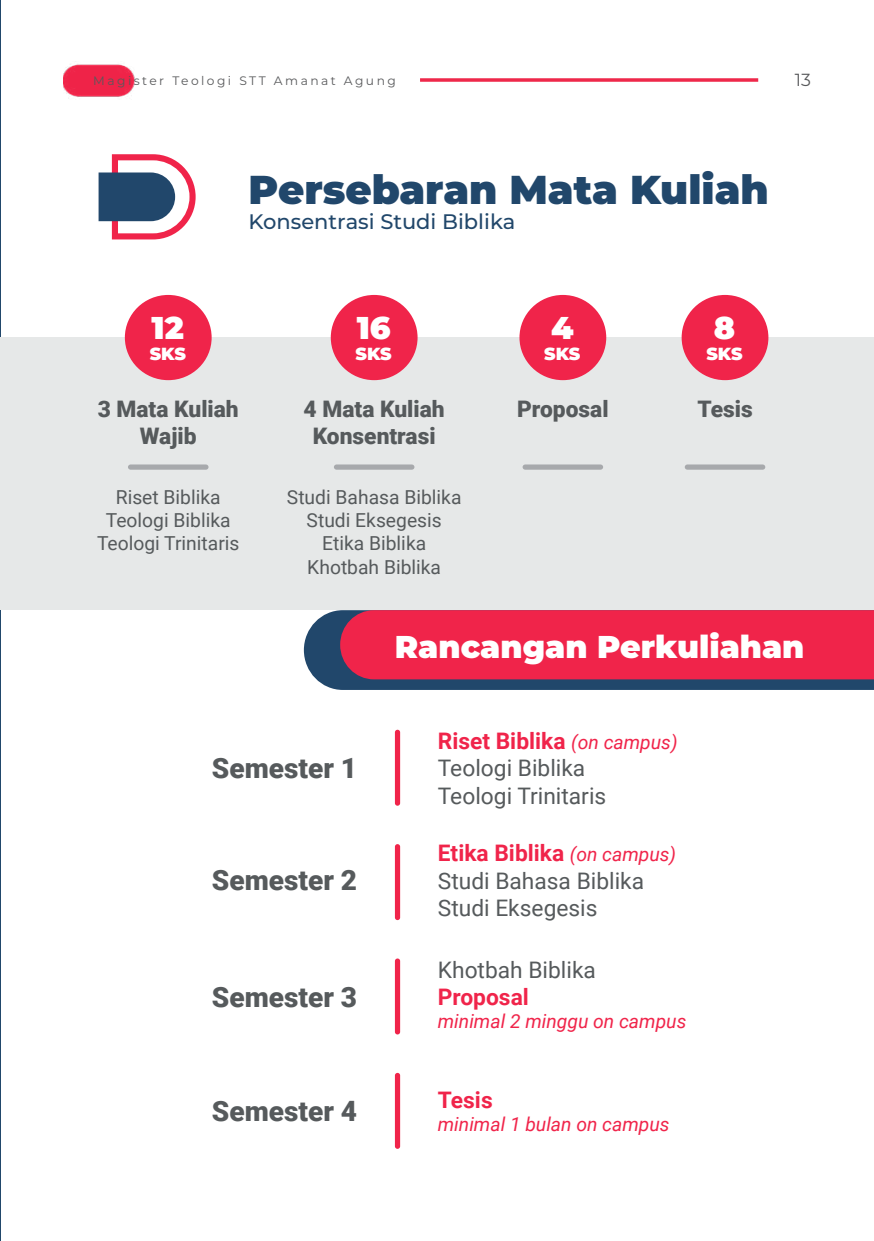
<style>
.page{position:relative;width:874px;height:1241px;background:#fff}
.page>*{position:absolute;margin:0;border:0;box-sizing:border-box;transform-origin:0 0}
.t1{font:900 40.25px "Montserrat";color:#21476b}
.t2{font:900 31.5px "Montserrat";color:#fff}
.t3{font:900 28px "Roboto";color:#565a5c}
.t4{font:22.75px/27.3px "Roboto";color:#565a5c}
.t5{font:900 22.75px/27.3px "Roboto";color:#565a5c;text-align:center}
.t6{font:700 22.75px "Roboto";color:#f0244a}
.t7{font:500 21px "Montserrat";color:#21476b}
.t8{font:19.25px/23.1px "Roboto";color:#565a5c;text-align:center}
.t9{font:italic 19.25px "Roboto";color:#f0244a}
.t10{font:900 17.5px "Montserrat";letter-spacing:-.01em;color:#fff}
.t11{font:17.5px "Montserrat";color:#58595b}
.t12{font:12.25px "Montserrat";letter-spacing:.2em;color:#58595b}
.s1{font-weight:700;color:#f0244a}
.s2{font-style:italic;font-size:19.25px;color:#f0244a}
</style>
<div class="page">
<svg style="left:420px;top:78px;width:337px;height:4px"></svg>
<img style="left:63px;top:64px;width:71px;height:35px">
<svg style="left:304px;top:610px;width:569px;height:79px;fill:#21476b"></svg>
<div style="left:340px;top:610px;width:533px;height:69px;background:#f0244a"></div>
<div style="left:0;top:337px;width:873px;height:273px;background:#e6e8e8"></div>
<svg style="left:98px;top:154px;width:97px;height:85px"></svg>
<div style="left:128px;top:464px;width:80px;height:5px;background:#a7a9ac;border-radius:3px"></div>
<div style="left:395px;top:729px;width:5px;height:76px;background:#f0244a;border-radius:3px"></div>
<div style="left:395px;top:844px;width:5px;height:75px;background:#f0244a;border-radius:3px"></div>
<div style="left:395px;top:958px;width:5px;height:76px;background:#f0244a;border-radius:3px"></div>
<div style="left:395px;top:1072px;width:5px;height:76px;background:#f0244a;border-radius:3px"></div>
<div style="left:522px;top:464px;width:81px;height:5px;background:#a7a9ac;border-radius:3px"></div>
<div style="left:334px;top:464px;width:80px;height:5px;background:#a7a9ac;border-radius:3px"></div>
<div style="left:684px;top:464px;width:80px;height:5px;background:#a7a9ac;border-radius:3px"></div>
<div style="left:125px;top:295px;width:86px;height:85px;background:#f0244a;border-radius:50%"></div>
<div style="left:330px;top:295px;width:87px;height:85px;background:#f0244a;border-radius:50%"></div>
<div style="left:519px;top:295px;width:87px;height:85px;background:#f0244a;border-radius:50%"></div>
<div style="left:681px;top:295px;width:87px;height:85px;background:#f0244a;border-radius:50%"></div>
<p class="t12" style="left:93px;top:72px;width:304px">Magister Teologi STT Amanat Agung</p>
<p class="t11" style="left:794px;top:67px;width:18px">13</p>
<h2 class="t2" style="left:151px;top:304px;width:34px">12</h2>
<p class="t10" style="left:150px;top:341px;width:38px">SKS</p>
<h1 class="t1" style="left:248px;top:159px;width:521px">Persebaran Mata Kuliah</h1>
<p class="t7" style="left:248px;top:207px;width:268px">Konsentrasi Studi Biblika</p>
<h2 class="t2" style="left:356px;top:304px;width:35px">16</h2>
<p class="t10" style="left:355px;top:341px;width:38px">SKS</p>
<h2 class="t2" style="left:551px;top:304px;width:24px">4</h2>
<p class="t10" style="left:544px;top:341px;width:38px">SKS</p>
<h2 class="t2" style="left:713px;top:304px;width:23px">8</h2>
<p class="t10" style="left:706px;top:341px;width:38px">SKS</p>
<p class="t5" style="left:98px;top:394px;width:142px">3 Mata Kuliah<br>Wajib</p>
<p class="t5" style="left:303px;top:394px;width:142px">4 Mata Kuliah</p>
<p class="t5" style="left:517px;top:394px;width:93px">Proposal</p>
<p class="t5" style="left:312px;top:422px;width:124px">Konsentrasi</p>
<p class="t8" style="left:97px;top:485px;width:144px">Riset Biblika<br>Teologi Biblika<br>Teologi Trinitaris</p>
<p class="t8" style="left:287px;top:485px;width:176px">Studi Bahasa Biblika<br>Studi Eksegesis<br>Etika Biblika<br>Khotbah Biblika</p>
<p class="t5" style="left:697px;top:394px;width:57px">Tesis</p>
<p class="t3" style="left:212px;top:748px;width:147px">Semester 1</p>
<p class="t3" style="left:212px;top:860px;width:147px">Semester 2</p>
<p class="t3" style="left:212px;top:977px;width:147px">Semester 3</p>
<p class="t3" style="left:212px;top:1091px;width:147px">Semester 4</p>
<h2 class="t2" style="left:395px;top:623px;width:411px">Rancangan Perkuliahan</h2>
<p class="t4" style="left:437px;top:726px;width:241px"><span class="s1">Riset Biblika</span> <span class="s2">(on campus)<br></span>Teologi Biblika<br>Teologi Trinitaris</p>
<p class="t4" style="left:437px;top:838px;width:240px"><span class="s1">Etika Biblika</span> <span class="s2">(on campus)<br></span>Studi Bahasa Biblika<br>Studi Eksegesis</p>
<p class="t4" style="left:437px;top:954px;width:159px">Khotbah Biblika</p>
<p class="t6" style="left:437px;top:980px;width:93px">Proposal</p>
<p class="t9" style="left:437px;top:1007px;width:250px">minimal 2 minggu on campus</p>
<p class="t6" style="left:437px;top:1083px;width:56px">Tesis</p>
<p class="t9" style="left:437px;top:1110px;width:233px">minimal 1 bulan on campus</p>
</div>
